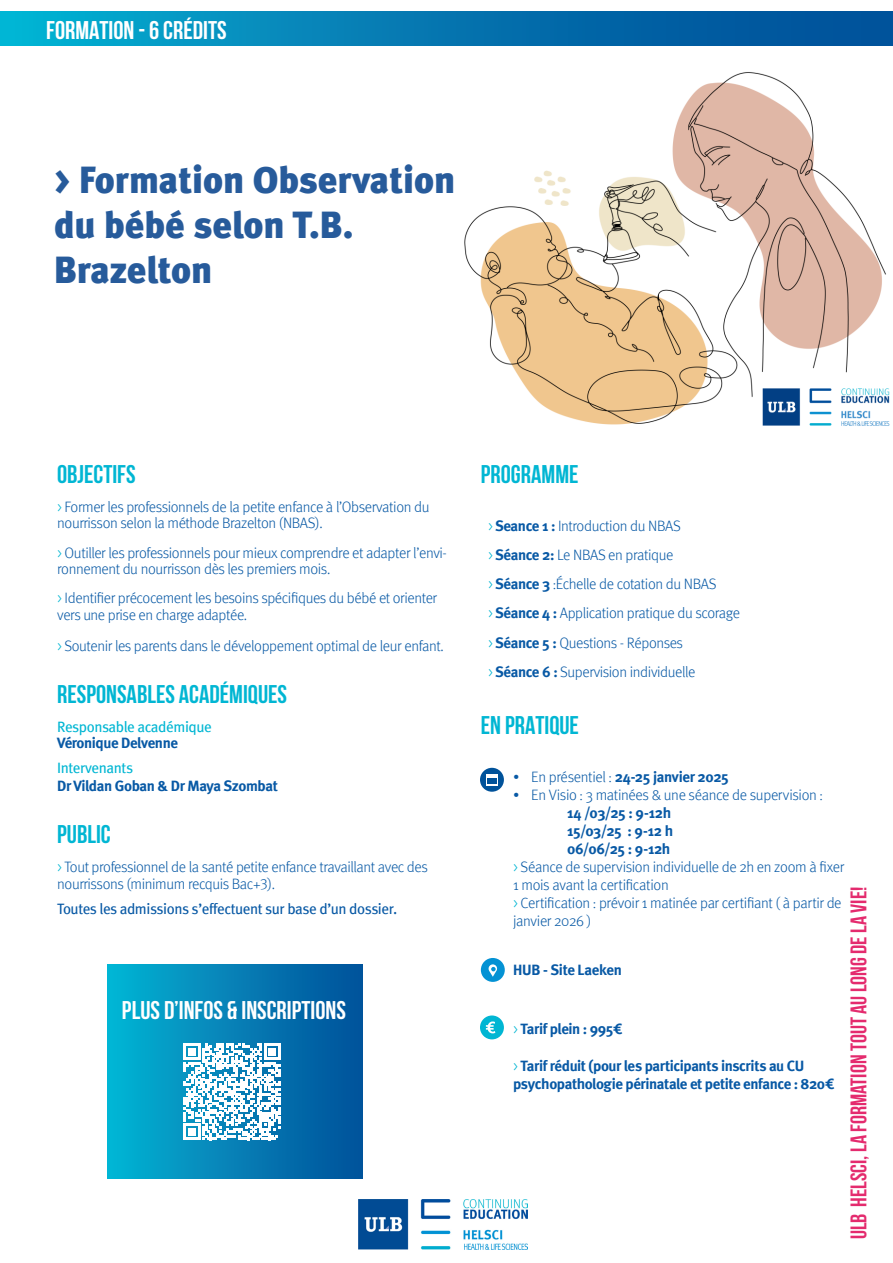
<style>
.page{position:relative;width:893px;height:1263px;background:#fff}
.page>*{position:absolute;margin:0;border:0;box-sizing:border-box;transform-origin:0 0}
.t1{font:900 37.5px/45px "Meta";color:#275b9b}
.t2{font:700 25.5px "Bebas Neue";color:#01b6d3}
.t3{font:700 25.5px "Bebas Neue";color:#fff}
.t4{font:700 22.5px "Bebas Neue";color:#e42b6e}
.t5{font:15px/16.5px "Meta Light LF";letter-spacing:-.025em;color:#0859a5}
.t6{font:300 15px/29.2px "Meta";letter-spacing:-.025em;color:#0859a5}
.t7{font:700 15px/18px "Meta";letter-spacing:-.03em;color:#0859a5}
.t8{font:15px "Meta";letter-spacing:-.03em;color:#0859a5}
.t9{font:15px "Meta";letter-spacing:-.025em;color:#01b6d3}
.s1{color:#01b6d3}
.s2{font-family:"Meta Light LF";font-weight:400;color:#01b6d3}
.s3{font-weight:700}
.s4{font-weight:300}
</style>
<div class="page">
<div style="left:480px;top:1015px;width:24px;height:24px;background:#01b6d3;border-radius:50%"></div>
<svg style="left:486px;top:1021px;width:9px;height:12px"></svg>
<div style="left:480px;top:768px;width:24px;height:24px;background:#00529a;border-radius:50%"></div>
<div style="left:486px;top:774px;width:12px;height:11px;background:#fefefe"></div>
<div style="left:487px;top:778px;width:10px;height:6px;background:#00529a"></div>
<div style="left:481px;top:958px;width:24px;height:24px;background:#0492d4;border-radius:50%"></div>
<svg style="left:489px;top:964px;width:8px;height:13px"></svg>
<div style="left:1px;top:12px;width:891px;height:33px;background:linear-gradient(to right,#05add0,#004694)"></div>
<img style="left:359px;top:1199px;width:168px;height:50px">
<div style="left:107px;top:964px;width:255px;height:214px;background:linear-gradient(to right,#06b5d4,#024f9a)"></div>
<svg style="left:184px;top:1043px;width:96px;height:97px"></svg>
<img style="left:464px;top:72px;width:426px;height:354px">
<h2 class="t3" style="left:46px;top:16px;width:182px">FORMATION - 6 CRÉDITS</h2>
<h1 class="t1" style="left:54px;top:157px;width:403px">&gt; Formation Observation du bébé selon T.B.<br>Brazelton</h1>
<h2 class="t2" style="left:57px;top:460px;width:80px">OBJECTIFS</h2>
<p class="t5" style="left:57px;top:498px;width:374px"><span class="s1">&gt;</span> Former les professionnels de la petite enfance à l’Observation du nourrisson selon la méthode Brazelton (NBAS).</p>
<p class="t5" style="left:57px;top:544px;width:391px"><span class="s1">&gt;</span> Outiller les professionnels pour mieux comprendre et adapter l’envi&shy;ronnement du nourrisson dès les premiers mois.</p>
<p class="t5" style="left:57px;top:590px;width:381px"><span class="s1">&gt;</span> Identifier précocement les besoins spécifiques du bébé et orienter vers une prise en charge adaptée.</p>
<p class="t5" style="left:57px;top:637px;width:388px"><span class="s1">&gt;</span> Soutenir les parents dans le développement optimal de leur enfant.</p>
<h2 class="t2" style="left:57px;top:680px;width:231px">RESPONSABLES ACADÉMIQUES</h2>
<p class="t9" style="left:57px;top:718px;width:156px">Responsable académique</p>
<p class="t7" style="left:57px;top:734px;width:122px">Véronique Delvenne</p>
<p class="t9" style="left:57px;top:759px;width:77px">Intervenants</p>
<p class="t7" style="left:57px;top:777px;width:222px">Dr Vildan Goban &amp; Dr Maya Szombat</p>
<h2 class="t2" style="left:57px;top:820px;width:55px">PUBLIC</h2>
<p class="t5" style="left:57px;top:859px;width:372px"><span class="s1">&gt;</span> Tout professionnel de la santé petite enfance travaillant avec des nourrissons (minimum recquis Bac+3).</p>
<p class="t8" style="left:57px;top:900px;width:342px">Toutes les admissions s’effectuent sur base d’un dossier.</p>
<h2 class="t3" style="left:122px;top:996px;width:225px">PLUS D’INFOS &amp; INSCRIPTIONS</h2>
<h2 class="t2" style="left:481px;top:460px;width:99px">PROGRAMME</h2>
<p class="t6" style="left:488px;top:511px;width:254px"><span class="s2">&gt;</span> <span class="s3">Seance 1 :</span> Introduction du NBAS<br><span class="s2">&gt;</span> <span class="s3">Séance 2:</span> Le NBAS en pratique<br><span class="s2">&gt;</span> <span class="s3">Séance 3</span> :Échelle de cotation du NBAS<br><span class="s2">&gt;</span> <span class="s3">Séance 4 :</span> Application pratique du scorage <span class="s2">&gt;</span> <span class="s3">Séance 5 :</span> Questions - Réponses<br><span class="s2">&gt;</span> <span class="s3">Séance 6 :</span> Supervision individuelle</p>
<h2 class="t2" style="left:481px;top:711px;width:100px">EN PRATIQUE</h2>
<p class="t7" style="left:513px;top:767px;width:217px"><span class="s4">• En présentiel :</span> 24-25 janvier 2025</p>
<p class="t6" style="left:513px;top:780px;width:311px">• En Visio : 3 matinées &amp; une séance de supervision :</p>
<p class="t7" style="left:567px;top:803px;width:106px">14 /03/25 : 9-12h</p>
<p class="t7" style="left:567px;top:821px;width:108px">15/03/25 : 9-12 h</p>
<p class="t7" style="left:567px;top:839px;width:105px">06/06/25 : 9-12h</p>
<p class="t6" style="left:513px;top:852px;width:333px"><span class="s2">&gt;</span> Séance de supervision individuelle de 2h en zoom à fixer</p>
<p class="t6" style="left:513px;top:870px;width:157px">1 mois avant la certification</p>
<p class="t6" style="left:513px;top:888px;width:330px"><span class="s2">&gt;</span> Certification : prévoir 1 matinée par certifiant ( à partir de</p>
<p class="t6" style="left:513px;top:906px;width:80px">janvier 2026 )</p>
<p class="t7" style="left:513px;top:960px;width:110px">HUB - Site Laeken</p>
<h3 class="t4" style="left:846px;top:1239px;width:354px;rotate:-90deg">ulb HeLSCI, la formation tout au long de la vie!</h3>
<p class="t7" style="left:513px;top:1019px;width:111px"><span class="s2">&gt;</span> Tarif plein : 995€</p>
<p class="t7" style="left:513px;top:1057px;width:323px"><span class="s2">&gt;</span> Tarif réduit (pour les participants inscrits au CU psychopathologie périnatale et petite enfance : 820€</p>
</div>
